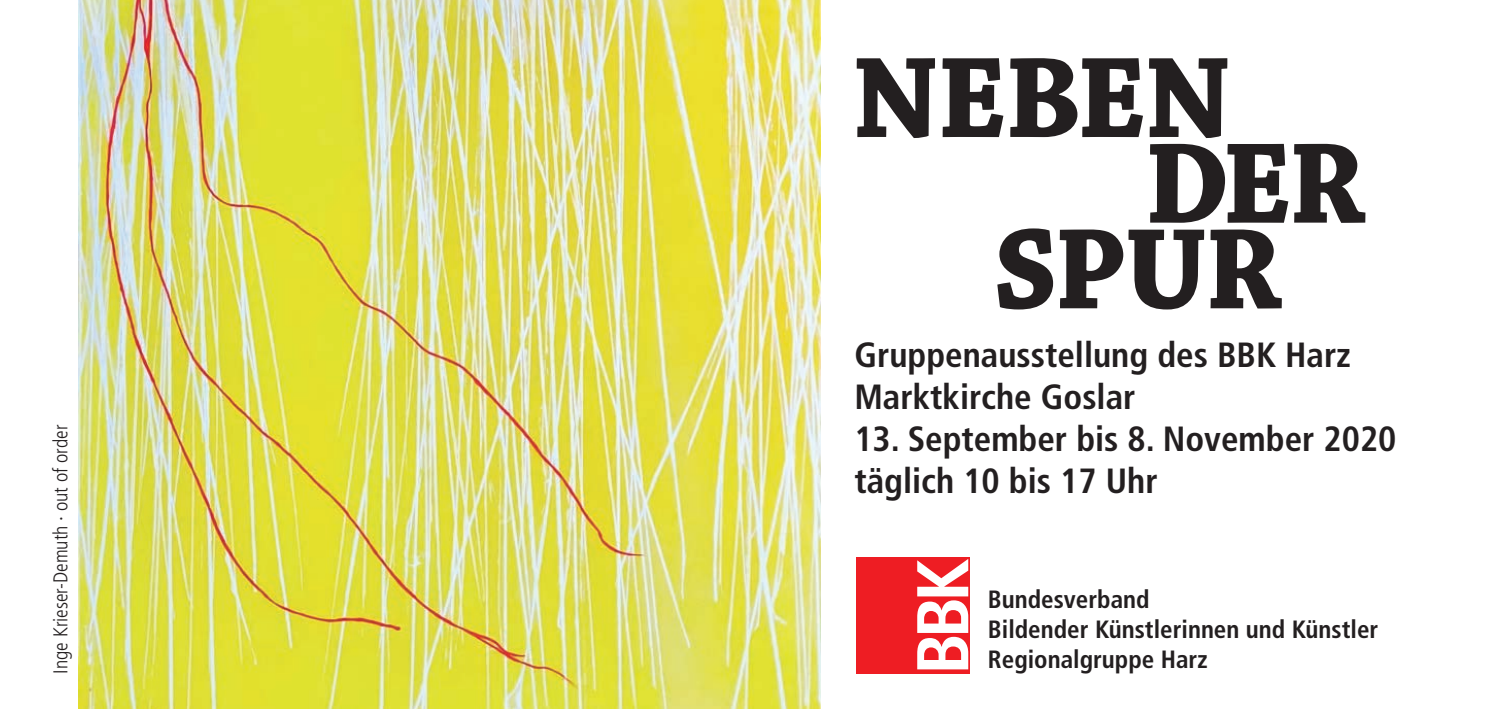
<style>
.page{position:relative;width:1489px;height:709px;background:#fff}
.page>*{position:absolute;margin:0;border:0;box-sizing:border-box;transform-origin:0 0}
.t1{font:700 121px "Chaparral Pro";letter-spacing:-.02em;color:#231f20}
.t2{font:700 condensed 73px "Frutiger LT Pro";color:#fff;scale:1.04 1}
.t3{font:700 condensed 35px/42px "Frutiger LT Pro";color:#231f20}
.t4{font:700 condensed 25px/30px "Frutiger LT Pro";color:#231f20}
.t5{font:300 condensed 20px "Frutiger LT Pro";color:#231f20}
</style>
<div class="page">
<div style="left:856px;top:557px;width:113px;height:116px;background:#ee1d23"></div>
<img style="left:79px;top:0;width:741px;height:709px">
<p class="t5" style="left:49px;top:673px;width:250px;rotate:-90deg">Inge Krieser-Demuth · out of order</p>
<h1 class="t1" style="left:852px;top:27px;width:380px">NEBEN</h1>
<h1 class="t1" style="left:1144px;top:113px;width:222px">DER</h1>
<h1 class="t1" style="left:993px;top:199px;width:289px">SPUR</h1>
<p class="t3" style="left:854px;top:333px;width:498px">Gruppenausstellung des BBK Harz<br>Marktkirche Goslar</p>
<p class="t3" style="left:854px;top:417px;width:543px">13. September bis 8. November 2020 täglich 10 bis 17 Uhr</p>
<h2 class="t2" style="left:899px;top:675px;width:113px;rotate:-90deg">BBK</h2>
<p class="t4" style="left:987px;top:584px;width:392px">Bundesverband<br>Bildender Künstlerinnen und Künstler</p>
<p class="t4" style="left:987px;top:644px;width:221px">Regionalgruppe Harz</p>
</div>
